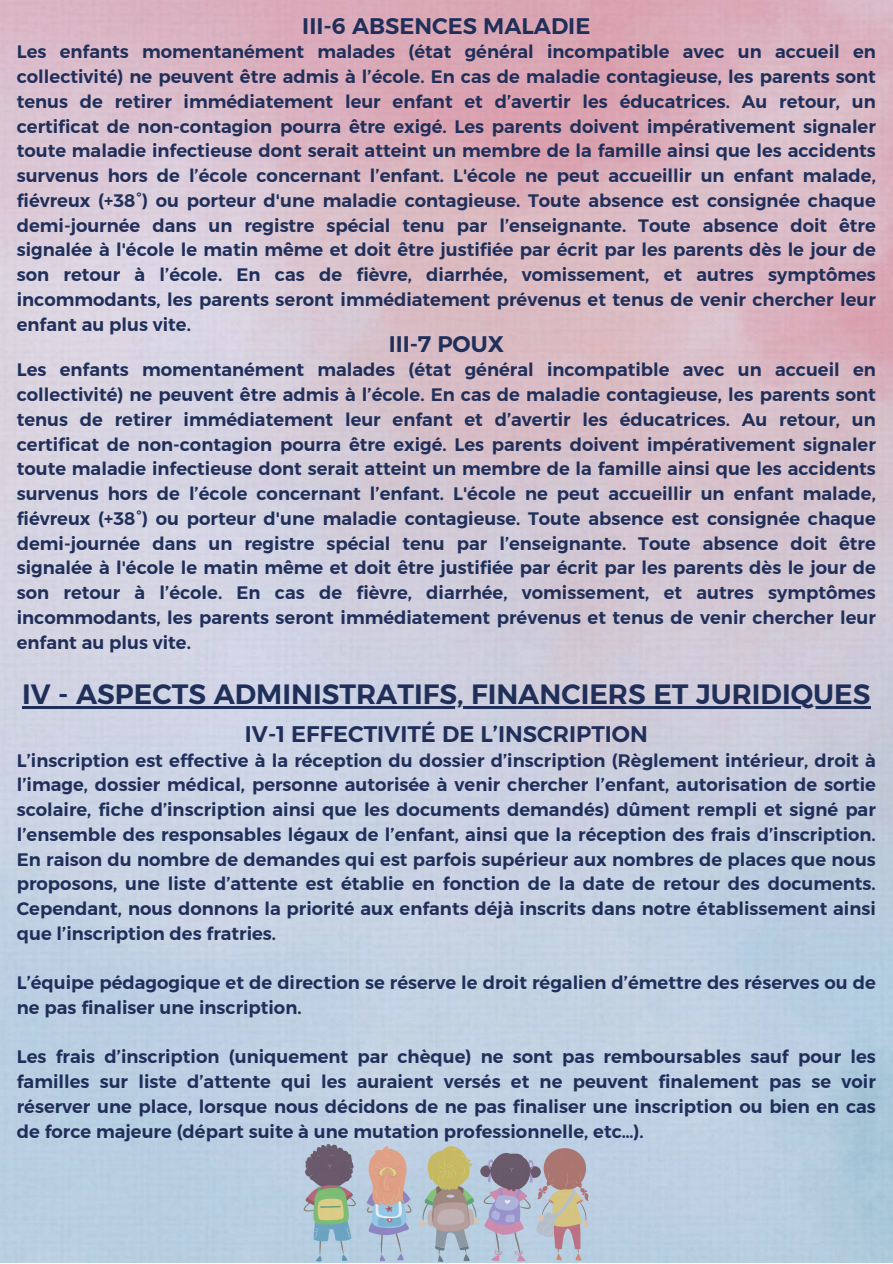
<style>
.page{position:relative;width:893px;height:1264px;background:#fff}
.page>*{position:absolute;margin:0;border:0;box-sizing:border-box;transform-origin:0 0}
.t1{font:700 27.75px "Kief Montaser Semi";color:#202f5a}
.t2{font:700 22.5px "Kief Montaser Semi";color:#202f5a}
.t3{font:700 18px/24.8px "Kief Montaser Semi";color:#202f5a;text-align:justify}
</style>
<div class="page">
<img style="left:0;top:0;width:892px;height:1262px">
<svg style="left:303px;top:1143px;width:53px;height:118px"></svg>
<svg style="left:365px;top:1145px;width:46px;height:116px"></svg>
<div style="left:473px;top:1216px;width:5px;height:8px;background:#d7c3ad;border-radius:50%"></div>
<svg style="left:421px;top:1141px;width:56px;height:120px"></svg>
<svg style="left:480px;top:1165px;width:13px;height:12px"></svg>
<svg style="left:483px;top:1147px;width:106px;height:114px"></svg>
<hr style="left:22px;top:706px;width:848px;height:3px;background:#202f5a">
<p class="t2" style="left:302px;top:13px;width:289px">III-6 ABSENCES MALADIE</p>
<p class="t3" style="left:17px;top:40px;width:860px">Les enfants momentanément malades (état général incompatible avec un accueil en collectivité) ne peuvent être admis à l’école. En cas de maladie contagieuse, les parents sont tenus de retirer immédiatement leur enfant et d’avertir les éducatrices. Au retour, un certificat de non-contagion pourra être exigé. Les parents doivent impérativement signaler toute maladie infectieuse dont serait atteint un membre de la famille ainsi que les accidents survenus hors de l’école concernant l’enfant. L'école ne peut accueillir un enfant malade, fiévreux (+38°) ou porteur d'une maladie contagieuse. Toute absence est consignée chaque demi-journée dans un registre spécial tenu par l’enseignante. Toute absence doit être signalée à l'école le matin même et doit être justifiée par écrit par les parents dès le jour de son retour à l’école. En cas de fièvre, diarrhée, vomissement, et autres symptômes incommodants, les parents seront immédiatement prévenus et tenus de venir chercher leur enfant au plus vite.</p>
<p class="t3" style="left:17px;top:357px;width:860px">Les enfants momentanément malades (état général incompatible avec un accueil en collectivité) ne peuvent être admis à l’école. En cas de maladie contagieuse, les parents sont tenus de retirer immédiatement leur enfant et d’avertir les éducatrices. Au retour, un certificat de non-contagion pourra être exigé. Les parents doivent impérativement signaler toute maladie infectieuse dont serait atteint un membre de la famille ainsi que les accidents survenus hors de l’école concernant l’enfant. L'école ne peut accueillir un enfant malade, fiévreux (+38°) ou porteur d'une maladie contagieuse. Toute absence est consignée chaque demi-journée dans un registre spécial tenu par l’enseignante. Toute absence doit être signalée à l'école le matin même et doit être justifiée par écrit par les parents dès le jour de son retour à l’école. En cas de fièvre, diarrhée, vomissement, et autres symptômes incommodants, les parents seront immédiatement prévenus et tenus de venir chercher leur enfant au plus vite.</p>
<p class="t2" style="left:388px;top:330px;width:117px">III-7 POUX</p>
<h1 class="t1" style="left:22px;top:677px;width:849px">IV - ASPECTS ADMINISTRATIFS, FINANCIERS ET JURIDIQUES</h1>
<p class="t2" style="left:245px;top:720px;width:404px">IV-1 EFFECTIVITÉ DE L’INSCRIPTION</p>
<p class="t3" style="left:17px;top:747px;width:860px">L’inscription est effective à la réception du dossier d’inscription (Règlement intérieur, droit à l’image, dossier médical, personne autorisée à venir chercher l’enfant, autorisation de sortie scolaire, fiche d’inscription ainsi que les documents demandés) dûment rempli et signé par l’ensemble des responsables légaux de l’enfant, ainsi que la réception des frais d’inscription.<br>En raison du nombre de demandes qui est parfois supérieur aux nombres de places que nous proposons, une liste d’attente est établie en fonction de la date de retour des documents.<br>Cependant, nous donnons la priorité aux enfants déjà inscrits dans notre établissement ainsi que l’inscription des fratries.</p>
<p class="t3" style="left:17px;top:970px;width:860px">L’équipe pédagogique et de direction se réserve le droit régalien d’émettre des réserves ou de ne pas finaliser une inscription.</p>
<p class="t3" style="left:17px;top:1044px;width:860px">Les frais d’inscription (uniquement par chèque) ne sont pas remboursables sauf pour les familles sur liste d’attente qui les auraient versés et ne peuvent finalement pas se voir réserver une place, lorsque nous décidons de ne pas finaliser une inscription ou bien en cas de force majeure (départ suite à une mutation professionnelle, etc…).</p>
</div>
